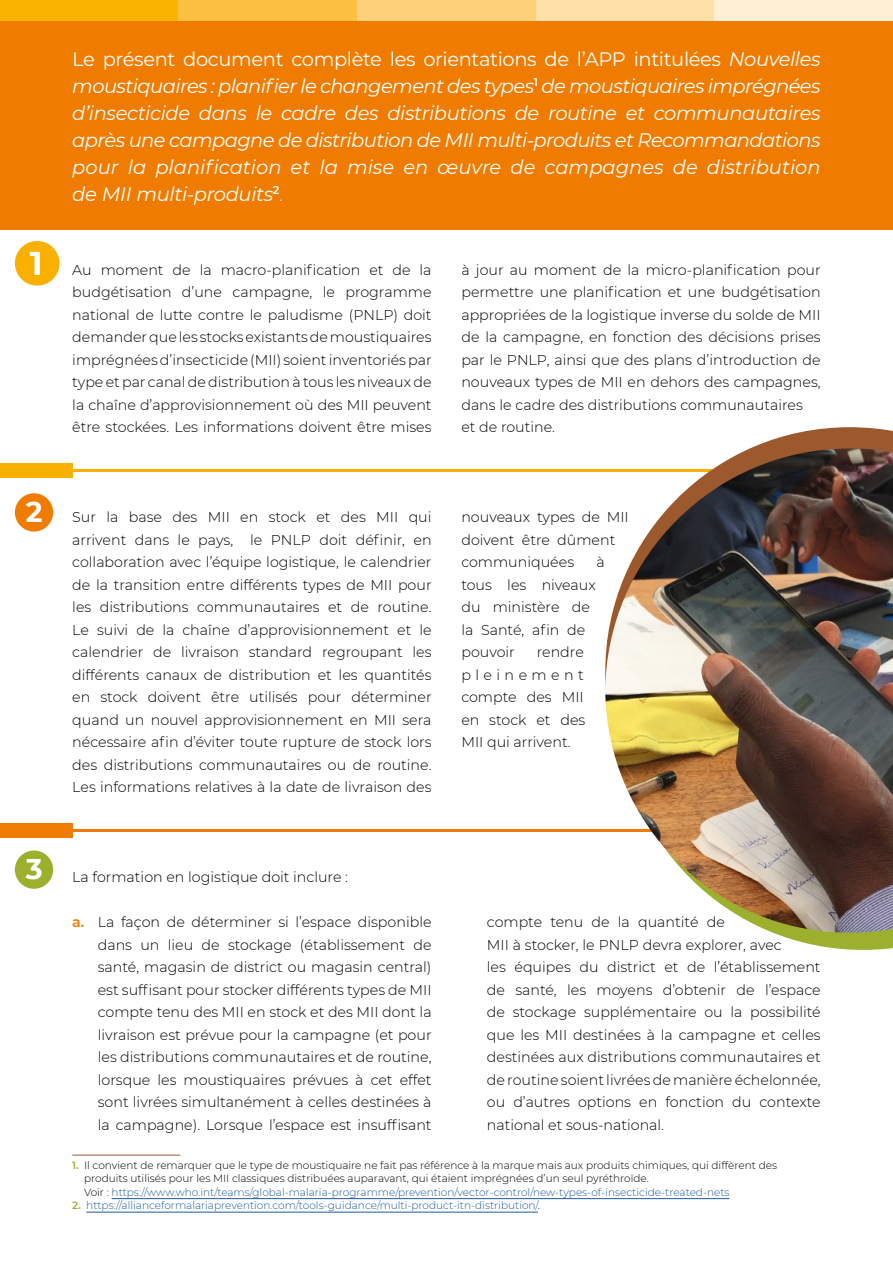
<style>
.page{position:relative;width:893px;height:1263px;background:#fff}
.page>*{position:absolute;margin:0;border:0;box-sizing:border-box;transform-origin:0 0}
.t1{font:700 33px "Montserrat";color:#fff}
.t2{font:700 28.5px "Montserrat";color:#fff}
.t3{font:italic 19.5px/27px "Montserrat";color:#fff;text-align:justify}
.t4{font:300 14.25px/22.5px "Montserrat";color:#000;text-align:justify}
.t5{font:300 10.5px/13.5px "Montserrat";color:#000}
.t6{font:300 10.5px "Montserrat";color:#22599b}
.s1{font-style:normal}
.s2{font-weight:300;font-style:normal;font-size:18px}
.s3{font-weight:600;color:#ef7c00}
.s4{font-weight:600;color:#9cb02e}
.s5{color:#22599b}
.s6{color:#000}
</style>
<div class="page">
<div style="left:0;top:0;width:893px;height:230px;background:#ef7c00"></div>
<hr style="left:72px;top:1155px;width:108px;height:1px;background:#9c592d">
<hr style="left:112px;top:1198px;width:618px;height:1px;background:#22599b">
<hr style="left:86px;top:1212px;width:452px;height:1px;background:#22599b">
<div style="left:15px;top:850px;width:38px;height:39px;background:#9cb02e;border-radius:50%"></div>
<div style="left:15px;top:493px;width:38px;height:38px;background:#ef7c00;border-radius:50%"></div>
<div style="left:15px;top:241px;width:45px;height:45px;background:#f9b000;border-radius:50%"></div>
<div style="left:0;top:463px;width:72px;height:14px;background:#f9b000"></div>
<hr style="left:67px;top:469px;width:665px;height:2px;background:#f9b000">
<div style="left:0;top:823px;width:72px;height:14px;background:#ef7c00"></div>
<hr style="left:72px;top:829px;width:666px;height:2px;background:#ef7c00">
<svg style="left:751px;top:427px;width:142px;height:21px;fill:#9c592d"></svg>
<svg style="left:774px;top:933px;width:119px;height:17px;fill:#9cb02e"></svg>
<img style="left:605px;top:448px;width:288px;height:485px">
<div style="left:0;top:0;width:179px;height:21px;background:#fab400"></div>
<div style="left:179px;top:0;width:178px;height:21px;background:#fcc042"></div>
<div style="left:357px;top:0;width:179px;height:21px;background:#fdd079"></div>
<div style="left:536px;top:0;width:178px;height:21px;background:#fee0a9"></div>
<div style="left:714px;top:0;width:179px;height:21px;background:#ffefd5"></div>
<h1 class="t1" style="left:30px;top:240px;width:14px">1</h1>
<h2 class="t2" style="left:26px;top:492px;width:18px">2</h2>
<h2 class="t2" style="left:26px;top:849px;width:18px">3</h2>
<p class="t3" style="left:72px;top:45px;width:750px"><span class="s1">Le présent document complète les orientations de l’APP intitulées</span> Nouvelles moustiquaires : planifier le changement des types<sup>1</sup> de moustiquaires imprégnées d’insecticide dans le cadre des distributions de routine et communautaires après une campagne de distribution de MII multi-produits et Recommandations pour la planification et la mise en œuvre de campagnes de distribution de MII multi-produits<sup>2</sup><span class="s2">.</span></p>
<p class="t4" style="left:72px;top:258px;width:361px">Au moment de la macro-planification et de la budgétisation d’une campagne, le programme national de lutte contre le paludisme (PNLP) doit demander que les stocks existants de moustiquaires imprégnées d’insecticide (MII) soient inventoriés par type et par canal de distribution à tous les niveaux de la chaîne d’approvisionnement où des MII peuvent être stockées. Les informations doivent être mises</p>
<p class="t4" style="left:461px;top:258px;width:361px;text-align:left">à jour au moment de la micro-planification pour permettre une planification et une budgétisation appropriées de la logistique inverse du solde de MII de la campagne, en fonction des décisions prises par le PNLP, ainsi que des plans d’introduction de nouveaux types de MII en dehors des campagnes, dans le cadre des distributions communautaires<br>et de routine.</p>
<p class="t4" style="left:72px;top:506px;width:361px">Sur la base des MII en stock et des MII qui arrivent dans le pays, le PNLP doit définir, en collaboration avec l’équipe logistique, le calendrier de la transition entre différents types de MII pour les distributions communautaires et de routine.<br>Le suivi de la chaîne d’approvisionnement et le calendrier de livraison standard regroupant les différents canaux de distribution et les quantités en stock doivent être utilisés pour déterminer quand un nouvel approvisionnement en MII sera nécessaire afin d’éviter toute rupture de stock lors des distributions communautaires ou de routine.<br>Les informations relatives à la date de livraison des</p>
<p class="t4" style="left:461px;top:506px;width:169px;text-align:left">nouveaux types de MII doivent être dûment communiquées</p>
<p class="t4" style="left:596px;top:551px;width:10px">à</p>
<p class="t4" style="left:461px;top:573px;width:136px;text-align:left">tous les niveaux du ministère de la Santé, afin de pouvoir</p>
<p class="t4" style="left:461px;top:641px;width:125px;text-indent:75px">rendre pleinement compte des MII en stock et des MII qui arrivent.</p>
<p class="t4" style="left:72px;top:866px;width:277px">La formation en logistique doit inclure :</p>
<p class="t4" style="left:98px;top:911px;width:335px;text-indent:-26px"><span class="s3">a.</span> La façon de déterminer si l’espace disponible dans un lieu de stockage (établissement de santé, magasin de district ou magasin central) est suffisant pour stocker différents types de MII compte tenu des MII en stock et des MII dont la livraison est prévue pour la campagne (et pour les distributions communautaires et de routine, lorsque les moustiquaires prévues à cet effet sont livrées simultanément à celles destinées à la campagne). Lorsque l’espace est insuffisant</p>
<p class="t4" style="left:487px;top:911px;width:335px;text-align:left">compte tenu de la quantité de<br>MII à stocker, le PNLP devra explorer, avec<br>les équipes du district et de l’établissement de santé, les moyens d’obtenir de l’espace de stockage supplémentaire ou la possibilité que les MII destinées à la campagne et celles destinées aux distributions communautaires et de routine soient livrées de manière échelonnée, ou d’autres options en fonction du contexte national et sous-national.</p>
<p class="t5" style="left:84px;top:1158px;width:694px;text-indent:-12px"><span class="s4">1.</span> Il convient de remarquer que le type de moustiquaire ne fait pas référence à la marque mais aux produits chimiques, qui diffèrent des produits utilisés pour les MII classiques distribuées auparavant, qui étaient imprégnées d’un seul pyréthroïde.<br>Voir : <span class="s5">https://www.who.int/teams/global-malaria-programme/prevention/vector-control/new-types-of-insecticide-treated-nets</span></p>
<p class="t6" style="left:72px;top:1198px;width:469px"><span class="s4">2.</span> https://allianceformalariaprevention.com/tools-guidance/multi-product-itn-distribution/<span class="s6">.</span></p>
</div>
